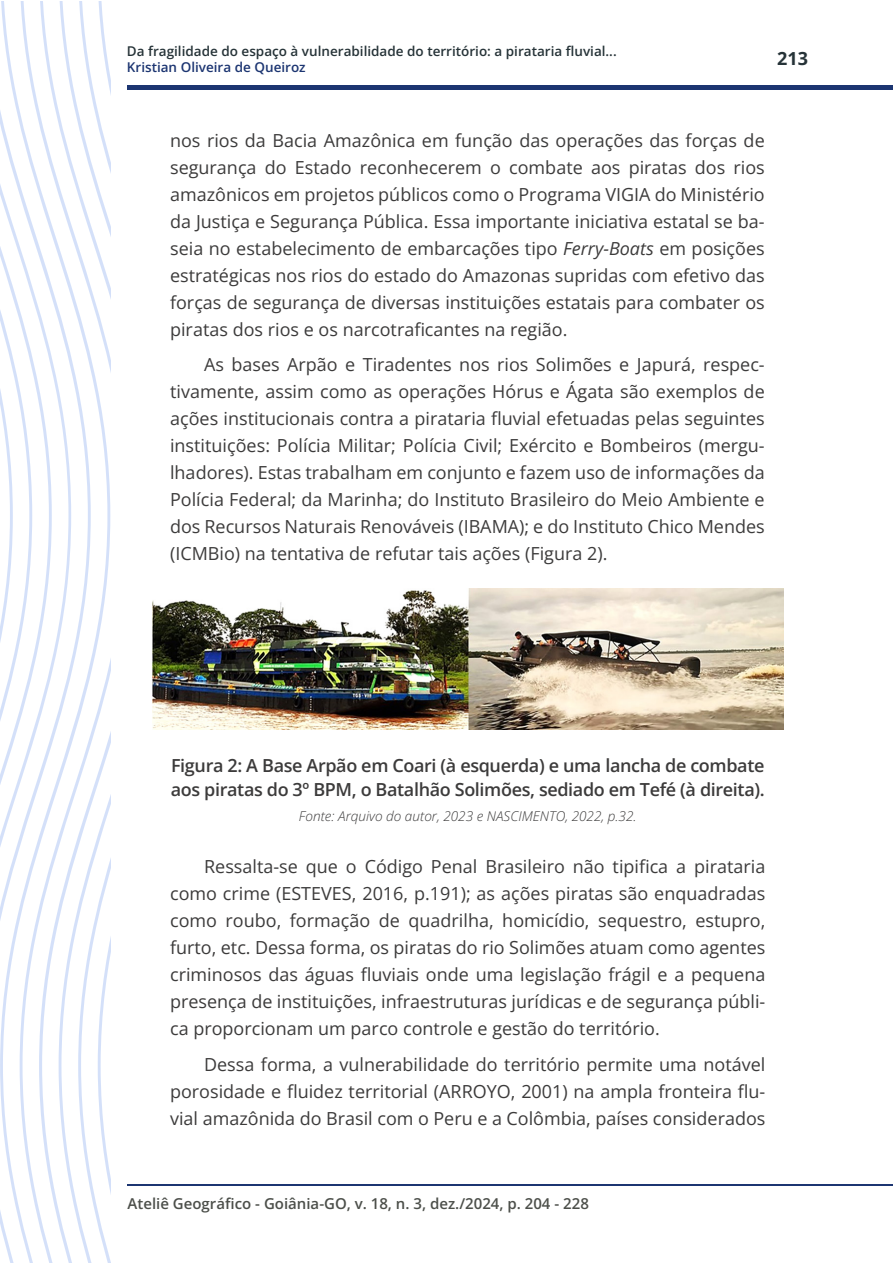
<style>
.page{position:relative;width:893px;height:1263px;background:#fff}
.page>*{position:absolute;margin:0;border:0;box-sizing:border-box;transform-origin:0 0}
.t1{font:18px/27px "Open Sans";color:#3c3b3b;text-align:justify}
.t2{font:600 18px/24px "Open Sans";letter-spacing:-.02em;color:#3c3b3b}
.t3{font:700 18px "Open Sans";color:#263338}
.t4{font:600 15px "Open Sans";color:#4c4f4a}
.t5{font:600 13.5px "Open Sans";color:#263338}
.t6{font:italic 300 13.5px "Open Sans";color:#3c3b3b}
.t7{font:600 13.5px "Open Sans";color:#1c3571}
.s1{font-style:italic}
</style>
<div class="page">
<hr style="left:128px;top:85px;width:765px;height:4px;background:#1c3571">
<hr style="left:128px;top:1184px;width:765px;height:1px;background:#1c3571">
<svg style="left:91px;top:2px;width:19px;height:1261px"></svg>
<svg style="left:71px;top:2px;width:20px;height:1261px"></svg>
<svg style="left:52px;top:2px;width:19px;height:1261px"></svg>
<svg style="left:32px;top:2px;width:20px;height:1261px"></svg>
<svg style="left:0;top:2px;width:32px;height:1261px"></svg>
<img style="left:152px;top:589px;width:631px;height:140px">
<p class="t5" style="left:127px;top:41px;width:491px">Da fragilidade do espaço à vulnerabilidade do território: a pirataria fluvial...</p>
<p class="t7" style="left:127px;top:58px;width:180px">Kristian Oliveira de Queiroz</p>
<p class="t3" style="left:777px;top:46px;width:32px">213</p>
<p class="t1" style="left:170px;top:126px;width:596px">nos rios da Bacia Amazônica em função das operações das forças de segurança do Estado reconhecerem o combate aos piratas dos rios amazônicos em projetos públicos como o Programa VIGIA do Ministério da Justiça e Segurança Pública. Essa importante iniciativa estatal se ba&shy;seia no estabelecimento de embarcações tipo <span class="s1">Ferry-Boats</span> em posições estratégicas nos rios do estado do Amazonas supridas com efetivo das forças de segurança de diversas instituições estatais para combater os piratas dos rios e os narcotraficantes na região.</p>
<p class="t1" style="left:170px;top:351px;width:596px;text-indent:34px">As bases Arpão e Tiradentes nos rios Solimões e Japurá, respec&shy;tivamente, assim como as operações Hórus e Ágata são exemplos de ações institucionais contra a pirataria fluvial efetuadas pelas seguintes instituições: Polícia Militar; Polícia Civil; Exército e Bombeiros (mergu&shy;lhadores). Estas trabalham em conjunto e fazem uso de informações da Polícia Federal; da Marinha; do Instituto Brasileiro do Meio Ambiente e dos Recursos Naturais Renováveis (IBAMA); e do Instituto Chico Mendes (ICMBio) na tentativa de refutar tais ações (Figura 2).</p>
<p class="t2" style="left:171px;top:753px;width:595px">Figura 2: A Base Arpão em Coari (à esquerda) e uma lancha de combate aos piratas do 3º BPM, o Batalhão Solimões, sediado em Tefé (à direita).</p>
<p class="t6" style="left:299px;top:806px;width:339px">Fonte: Arquivo do autor, 2023 e NASCIMENTO, 2022, p.32.</p>
<p class="t1" style="left:170px;top:853px;width:597px;text-indent:34px">Ressalta-se que o Código Penal Brasileiro não tipifica a pirataria como crime (ESTEVES, 2016, p.191); as ações piratas são enquadradas como roubo, formação de quadrilha, homicídio, sequestro, estupro, furto, etc. Dessa forma, os piratas do rio Solimões atuam como agentes criminosos das águas fluviais onde uma legislação frágil e a pequena presença de instituições, infraestruturas jurídicas e de segurança públi&shy;ca proporcionam um parco controle e gestão do território.</p>
<p class="t1" style="left:170px;top:1050px;width:597px;text-indent:34px">Dessa forma, a vulnerabilidade do território permite uma notável porosidade e fluidez territorial (ARROYO, 2001) na ampla fronteira flu&shy;vial amazônida do Brasil com o Peru e a Colômbia, países considerados</p>
<p class="t4" style="left:128px;top:1193px;width:463px">Ateliê Geográfico - Goiânia-GO, v. 18, n. 3, dez./2024, p. 204 - 228</p>
</div>
